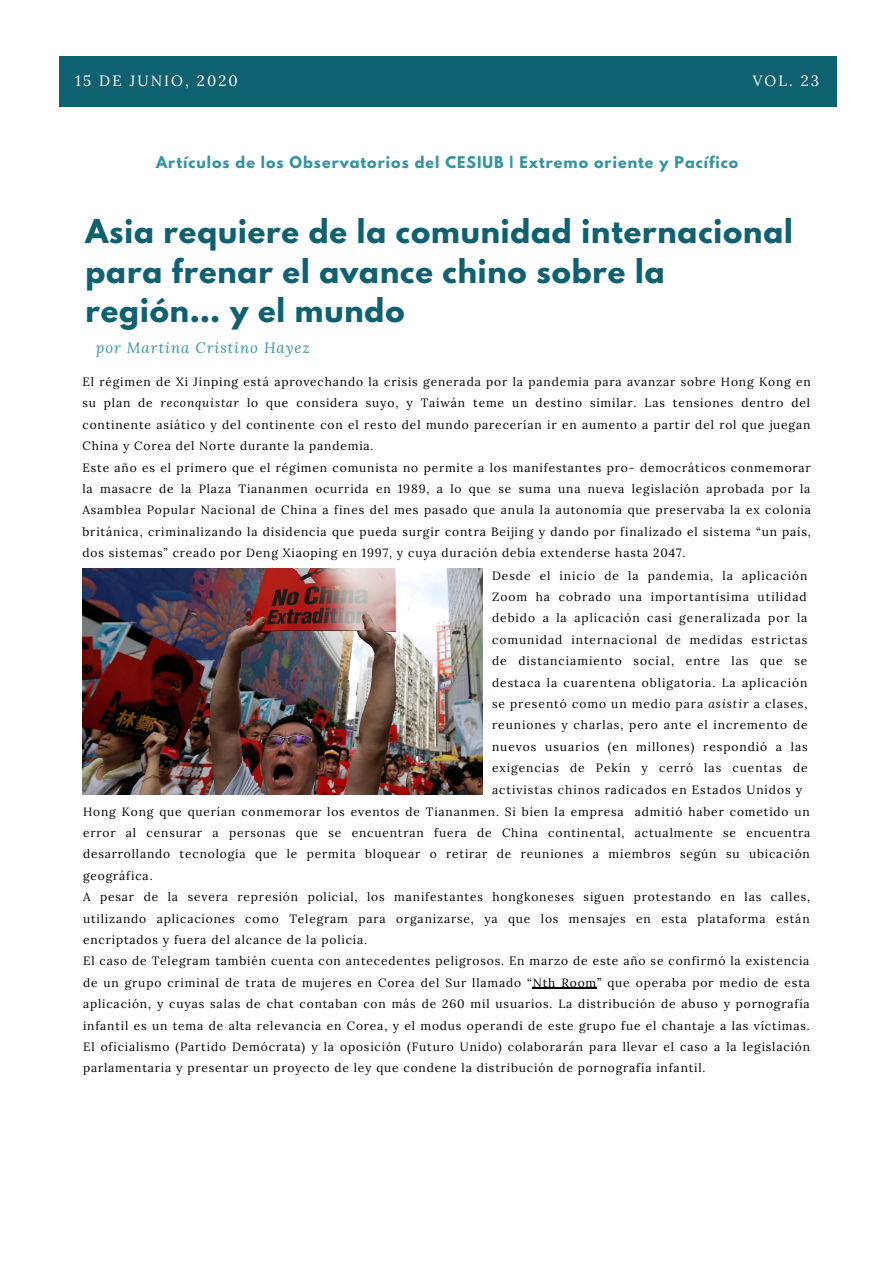
<style>
.page{position:relative;width:894px;height:1264px;background:#fff}
.page>*{position:absolute;margin:0;border:0;box-sizing:border-box;transform-origin:0 0}
.t1{font:700 29.1px/39.3px "League Spartan";letter-spacing:.03em;color:#0e6171}
.t2{font:italic 14.85px "Lora";letter-spacing:.07em;color:#3494a0}
.t3{font:14.85px "Lora";letter-spacing:.14em;color:#fff}
.t4{font:700 14.4px "League Spartan";letter-spacing:.07em;color:#3494a0}
.t5{font:12px/21.5px "Lora";letter-spacing:.07em;color:#000}
.s1{font-style:italic}
</style>
<div class="page">
<hr style="left:532px;top:987px;width:65px;height:2px;background:#000">
<img style="left:82px;top:568px;width:400px;height:226px">
<div style="left:60px;top:56px;width:776px;height:50px;background:#0e6171"></div>
<p class="t3" style="left:75px;top:71px;width:164px">15 DE JUNIO, 2020</p>
<p class="t3" style="left:752px;top:71px;width:68px">VOL. 23</p>
<p class="t4" style="left:156px;top:155px;width:583px">Artículos de los Observatorios del CESIUB | Extremo oriente y Pacífico</p>
<h1 class="t1" style="left:85px;top:216px;width:708px">Asia requiere de la comunidad internacional para frenar el avance chino sobre la región… y el mundo</h1>
<p class="t2" style="left:96px;top:337px;width:215px">por Martina Cristino Hayez</p>
<p class="t5" style="left:82px;top:371px;width:729px">El régimen de Xi Jinping está aprovechando la crisis generada por la pandemia para avanzar sobre Hong Kong en</p>
<p class="t5" style="left:82px;top:392px;width:728px">su plan de <span class="s1">reconquistar</span> lo que considera suyo, y Taiwán teme un destino similar. Las tensiones dentro del</p>
<p class="t5" style="left:82px;top:414px;width:729px">continente asiático y del continente con el resto del mundo parecerían ir en aumento a partir del rol que juegan</p>
<p class="t5" style="left:82px;top:435px;width:292px">China y Corea del Norte durante la pandemia.</p>
<p class="t5" style="left:82px;top:456px;width:729px">Este año es el primero que el régimen comunista no permite a los manifestantes pro- democráticos conmemorar</p>
<p class="t5" style="left:82px;top:478px;width:729px">la masacre de la Plaza Tiananmen ocurrida en 1989, a lo que se suma una nueva legislación aprobada por la</p>
<p class="t5" style="left:82px;top:499px;width:729px">Asamblea Popular Nacional de China a fines del mes pasado que anula la autonomía que preservaba la ex colonia</p>
<p class="t5" style="left:82px;top:520px;width:729px">británica, criminalizando la disidencia que pueda surgir contra Beijing y dando por finalizado el sistema “un país,</p>
<p class="t5" style="left:82px;top:542px;width:604px">dos sistemas” creado por Deng Xiaoping en 1997, y cuya duración debía extenderse hasta 2047.</p>
<p class="t5" style="left:492px;top:564px;width:317px">Desde el inicio de la pandemia, la aplicación</p>
<p class="t5" style="left:492px;top:585px;width:316px">Zoom ha cobrado una importantísima utilidad</p>
<p class="t5" style="left:492px;top:607px;width:317px">debido a la aplicación casi generalizada por la</p>
<p class="t5" style="left:492px;top:628px;width:317px">comunidad internacional de medidas estrictas</p>
<p class="t5" style="left:492px;top:650px;width:317px">de distanciamiento social, entre las que se</p>
<p class="t5" style="left:492px;top:671px;width:317px">destaca la cuarentena obligatoria. La aplicación</p>
<p class="t5" style="left:492px;top:692px;width:317px">se presentó como un medio para <span class="s1">asistir</span> a clases,</p>
<p class="t5" style="left:492px;top:714px;width:317px">reuniones y charlas, pero ante el incremento de</p>
<p class="t5" style="left:492px;top:735px;width:317px">nuevos usuarios (en millones) respondió a las</p>
<p class="t5" style="left:492px;top:757px;width:317px">exigencias de Pekín y cerró las cuentas de</p>
<p class="t5" style="left:492px;top:778px;width:311px">activistas chinos radicados en Estados Unidos y</p>
<p class="t5" style="left:83px;top:800px;width:728px">Hong Kong que querían conmemorar los eventos de Tiananmen. Si bien la empresa admitió haber cometido un error al censurar a personas que se encuentran fuera de China continental, actualmente se encuentra desarrollando tecnología que le permita bloquear o retirar de reuniones a miembros según su ubicación geográfica.<br>A pesar de la severa represión policial, los manifestantes hongkoneses siguen protestando en las calles, utilizando aplicaciones como Telegram para organizarse, ya que los mensajes en esta plataforma están encriptados y fuera del alcance de la policía.<br>El caso de Telegram también cuenta con antecedentes peligrosos. En marzo de este año se confirmó la existencia de un grupo criminal de trata de mujeres en Corea del Sur llamado “Nth Room” que operaba por medio de esta aplicación, y cuyas salas de chat contaban con más de 260 mil usuarios. La distribución de abuso y pornografía infantil es un tema de alta relevancia en Corea, y el modus operandi de este grupo fue el chantaje a las víctimas.<br>El oficialismo (Partido Demócrata) y la oposición (Futuro Unido) colaborarán para llevar el caso a la legislación parlamentaria y presentar un proyecto de ley que condene la distribución de pornografía infantil.</p>
</div>
